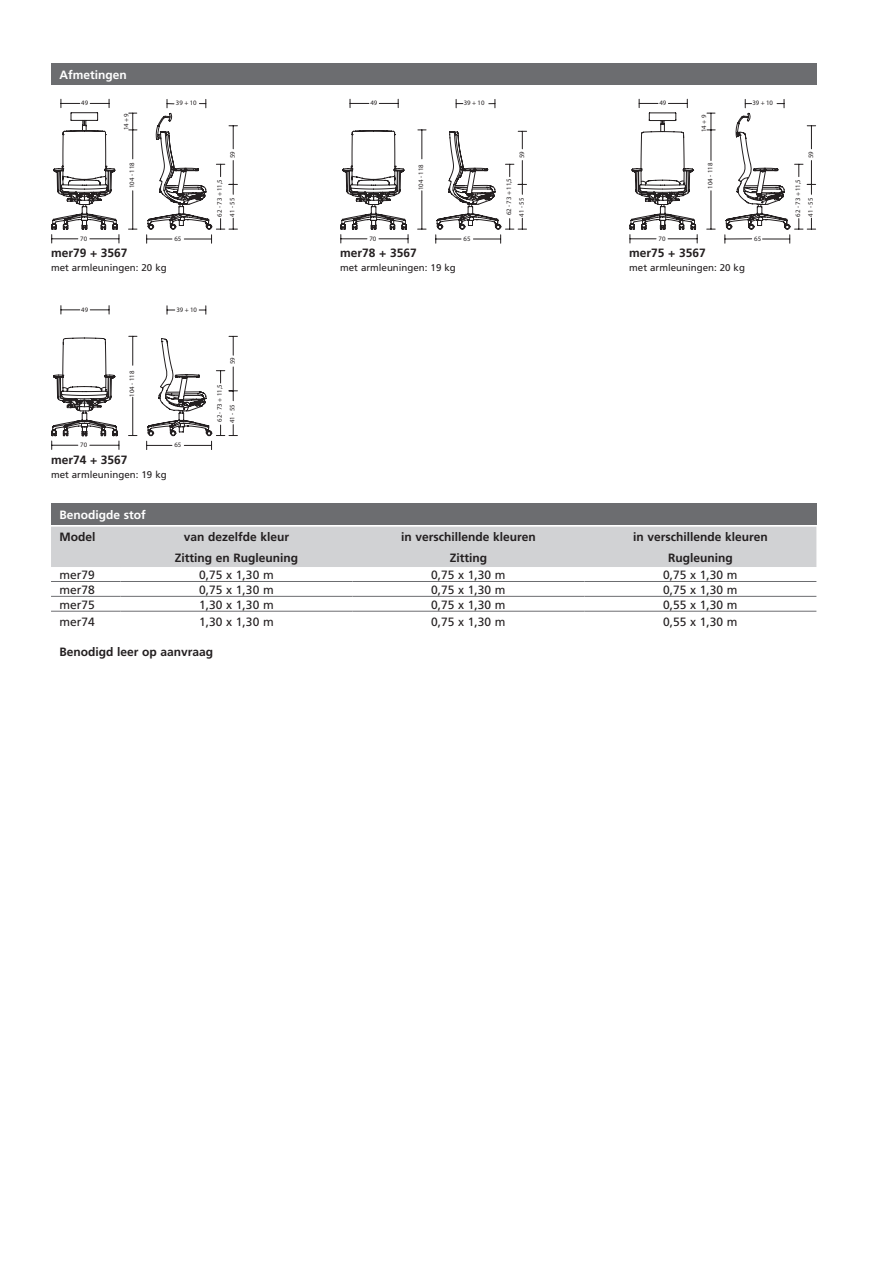
<style>
.page{position:relative;width:893px;height:1263px;background:#fff}
.page>*{position:absolute;margin:0;border:0;box-sizing:border-box;transform-origin:0 0}
.Grundtext_fett_zentr{font:12px "Frutiger LT";color:#231f20}
.Stoffbedarf_Kopfzeil{font:12px "Frutiger LT 65 Bd";color:#231f20}
.Abmess_Bezeichnung{font:12px "Frutiger LT 65 Bd";color:#231f20}
.Ueberschrift{font:12px "Frutiger LT 65 Bd";color:#fff}
.Grundtext_fett{font:12px "Frutiger LT 65 Bd";color:#231f20}
.Grundtext_fett-2{font:12px "Frutiger LT";color:#231f20}
.Abmess_Gewicht{font:9.75px "Frutiger LT";color:#231f20}
.t1{font:6.75px "Myriad Pro";color:#231f20}
</style>
<div class="page">
<div style="left:51px;top:64px;width:765px;height:21px;background:#6c6d70"></div>
<svg style="left:51px;top:99px;width:187px;height:144px"></svg>
<svg style="left:340px;top:99px;width:187px;height:144px"></svg>
<svg style="left:629px;top:99px;width:187px;height:144px"></svg>
<svg style="left:51px;top:305px;width:187px;height:145px"></svg>
<div style="left:51px;top:503px;width:765px;height:21px;background:#6c6d70"></div>
<div style="left:51px;top:527px;width:765px;height:40px;background:#d1d2d4"></div>
<hr style="left:51px;top:581px;width:69px;height:1px;background:#6c6d70">
<hr style="left:51px;top:596px;width:69px;height:1px;background:#6c6d70">
<hr style="left:51px;top:611px;width:69px;height:1px;background:#6c6d70">
<hr style="left:120px;top:581px;width:232px;height:1px;background:#6c6d70">
<hr style="left:120px;top:596px;width:232px;height:1px;background:#6c6d70">
<hr style="left:120px;top:611px;width:232px;height:1px;background:#6c6d70">
<hr style="left:352px;top:581px;width:232px;height:1px;background:#6c6d70">
<hr style="left:352px;top:596px;width:232px;height:1px;background:#6c6d70">
<hr style="left:352px;top:611px;width:232px;height:1px;background:#6c6d70">
<hr style="left:584px;top:581px;width:232px;height:1px;background:#6c6d70">
<hr style="left:584px;top:596px;width:232px;height:1px;background:#6c6d70">
<hr style="left:584px;top:611px;width:232px;height:1px;background:#6c6d70">
<p class="Ueberschrift" style="left:60px;top:68px;width:69px">Afmetingen</p>
<p class="t1" style="left:81px;top:99px;width:8px">49</p>
<p class="t1" style="left:122px;top:130px;width:19px;rotate:-90deg">14 + 9</p>
<p class="t1" style="left:128px;top:188px;width:27px;rotate:-90deg">104 - 118</p>
<p class="t1" style="left:176px;top:99px;width:22px">39 + 10</p>
<p class="t1" style="left:80px;top:234px;width:8px">70</p>
<p class="Abmess_Bezeichnung" style="left:51px;top:246px;width:78px">mer79 + 3567</p>
<p class="Abmess_Gewicht" style="left:51px;top:262px;width:117px">met armleuningen: 20 kg</p>
<p class="t1" style="left:174px;top:234px;width:8px">65</p>
<p class="t1" style="left:81px;top:305px;width:8px">49</p>
<p class="t1" style="left:176px;top:305px;width:22px">39 + 10</p>
<p class="t1" style="left:128px;top:397px;width:27px;rotate:-90deg">104 - 118</p>
<p class="t1" style="left:80px;top:440px;width:8px">70</p>
<p class="Abmess_Bezeichnung" style="left:51px;top:453px;width:78px">mer74 + 3567</p>
<p class="Abmess_Gewicht" style="left:51px;top:468px;width:117px">met armleuningen: 19 kg</p>
<p class="Ueberschrift" style="left:60px;top:507px;width:88px">Benodigde stof</p>
<p class="t1" style="left:174px;top:441px;width:8px">65</p>
<p class="t1" style="left:229px;top:158px;width:8px;rotate:-90deg">59</p>
<p class="t1" style="left:216px;top:217px;width:39px;rotate:-90deg">62 - 73 + 11,5</p>
<p class="t1" style="left:228px;top:217px;width:20px;rotate:-90deg">41 - 55</p>
<p class="t1" style="left:229px;top:364px;width:8px;rotate:-90deg">59</p>
<p class="t1" style="left:216px;top:422px;width:39px;rotate:-90deg">62 - 73 + 11,5</p>
<p class="t1" style="left:228px;top:423px;width:20px;rotate:-90deg">41 - 55</p>
<p class="Stoffbedarf_Kopfzeil" style="left:60px;top:530px;width:37px">Model</p>
<p class="Stoffbedarf_Kopfzeil" style="left:184px;top:530px;width:107px">van dezelfde kleur</p>
<p class="Stoffbedarf_Kopfzeil" style="left:175px;top:551px;width:125px">Zitting en Rugleuning</p>
<p class="t1" style="left:370px;top:99px;width:8px">49</p>
<p class="t1" style="left:464px;top:98px;width:22px">39 + 10</p>
<p class="t1" style="left:417px;top:190px;width:27px;rotate:-90deg">104 - 118</p>
<p class="t1" style="left:369px;top:234px;width:8px">70</p>
<p class="Abmess_Bezeichnung" style="left:340px;top:246px;width:78px">mer78 + 3567</p>
<p class="Abmess_Gewicht" style="left:340px;top:262px;width:117px">met armleuningen: 19 kg</p>
<p class="t1" style="left:464px;top:234px;width:8px">65</p>
<p class="t1" style="left:518px;top:158px;width:8px;rotate:-90deg">59</p>
<p class="t1" style="left:505px;top:215px;width:39px;rotate:-90deg">62 - 73 + 11,5</p>
<p class="t1" style="left:517px;top:217px;width:20px;rotate:-90deg">41 - 55</p>
<p class="Stoffbedarf_Kopfzeil" style="left:401px;top:530px;width:136px">in verschillende kleuren</p>
<p class="Stoffbedarf_Kopfzeil" style="left:450px;top:551px;width:39px">Zitting</p>
<p class="t1" style="left:659px;top:99px;width:8px">49</p>
<p class="t1" style="left:700px;top:132px;width:19px;rotate:-90deg">14 + 9</p>
<p class="t1" style="left:706px;top:189px;width:27px;rotate:-90deg">104 - 118</p>
<p class="t1" style="left:752px;top:99px;width:22px">39 + 10</p>
<p class="t1" style="left:658px;top:234px;width:8px">70</p>
<p class="Abmess_Bezeichnung" style="left:629px;top:246px;width:78px">mer75 + 3567</p>
<p class="Abmess_Gewicht" style="left:629px;top:262px;width:117px">met armleuningen: 20 kg</p>
<p class="t1" style="left:754px;top:234px;width:8px">65</p>
<p class="Stoffbedarf_Kopfzeil" style="left:633px;top:530px;width:136px">in verschillende kleuren</p>
<p class="Stoffbedarf_Kopfzeil" style="left:668px;top:551px;width:66px">Rugleuning</p>
<p class="Grundtext_fett-2" style="left:60px;top:568px;width:37px">mer79</p>
<p class="Grundtext_fett_zentr" style="left:199px;top:568px;width:76px">0,75 x 1,30 m</p>
<p class="Grundtext_fett_zentr" style="left:431px;top:568px;width:76px">0,75 x 1,30 m</p>
<p class="Grundtext_fett_zentr" style="left:663px;top:568px;width:76px">0,75 x 1,30 m</p>
<p class="Grundtext_fett-2" style="left:60px;top:582px;width:37px">mer78</p>
<p class="Grundtext_fett_zentr" style="left:199px;top:582px;width:76px">0,75 x 1,30 m</p>
<p class="Grundtext_fett_zentr" style="left:431px;top:582px;width:76px">0,75 x 1,30 m</p>
<p class="Grundtext_fett_zentr" style="left:663px;top:582px;width:76px">0,75 x 1,30 m</p>
<p class="Grundtext_fett-2" style="left:60px;top:597px;width:37px">mer75</p>
<p class="Grundtext_fett_zentr" style="left:199px;top:597px;width:76px">1,30 x 1,30 m</p>
<p class="Grundtext_fett_zentr" style="left:431px;top:597px;width:76px">0,75 x 1,30 m</p>
<p class="Grundtext_fett_zentr" style="left:663px;top:597px;width:76px">0,55 x 1,30 m</p>
<p class="Grundtext_fett-2" style="left:60px;top:615px;width:37px">mer74</p>
<p class="Grundtext_fett_zentr" style="left:199px;top:615px;width:76px">1,30 x 1,30 m</p>
<p class="Grundtext_fett_zentr" style="left:431px;top:615px;width:76px">0,75 x 1,30 m</p>
<p class="Grundtext_fett_zentr" style="left:663px;top:615px;width:76px">0,55 x 1,30 m</p>
<p class="Grundtext_fett" style="left:60px;top:645px;width:155px">Benodigd leer op aanvraag</p>
<p class="t1" style="left:807px;top:158px;width:8px;rotate:-90deg">59</p>
<p class="t1" style="left:794px;top:217px;width:39px;rotate:-90deg">62 - 73 + 11,5</p>
<p class="t1" style="left:806px;top:217px;width:20px;rotate:-90deg">41 - 55</p>
</div>
